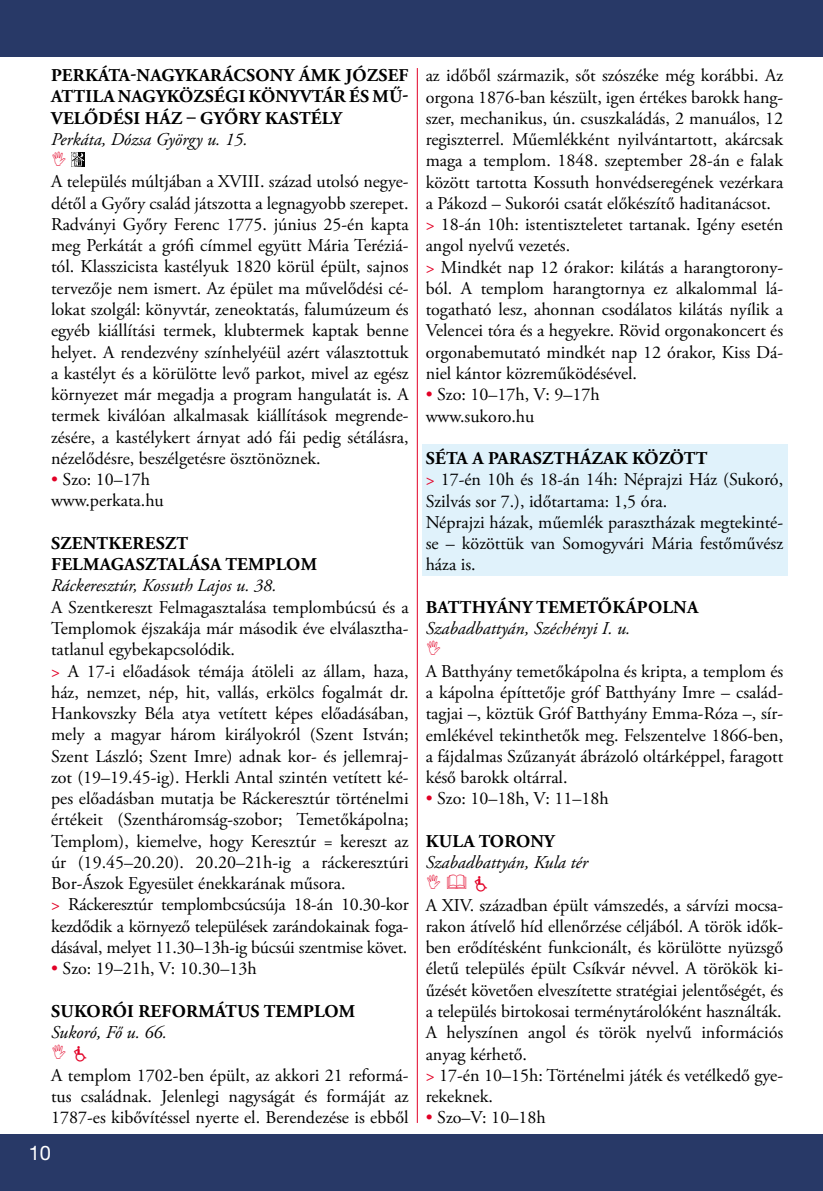
<style>
.page{position:relative;width:823px;height:1191px;background:#fff}
.page>*{position:absolute;margin:0;border:0;box-sizing:border-box;transform-origin:0 0}
.t1{font:20px "Helvetica Neue LT Pro";color:#fff}
.t2{font:18px/21.2px "Adobe Garamond Pro";color:#000}
.t3{font:700 18px/21.2px "Adobe Garamond Pro";letter-spacing:.015em;color:#000}
.t4{font:italic 18px "Adobe Garamond Pro";color:#000}
.s1{color:#e20026}
.s2{font-weight:700}
</style>
<div class="page">
<div style="left:0;top:0;width:822px;height:57px;background:#283967"></div>
<div style="left:0;top:1134px;width:822px;height:57px;background:#283967"></div>
<hr style="left:416px;top:68px;width:1px;height:1055px;background:#e20026">
<div style="left:422px;top:444px;width:365px;height:132px;background:#e0f2fb"></div>
<svg style="left:71px;top:152px;width:13px;height:14px"></svg>
<p class="t3" style="left:51px;top:65px;width:13px">PER</p>
<p class="t3" style="left:85px;top:65px;width:65px">KÁTA-NAGY</p>
<p class="t3" style="left:185px;top:65px;width:27px">KARÁ</p>
<p class="t3" style="left:233px;top:65px;width:176px">CSONY ÁMK JÓZSEF</p>
<p class="t3" style="left:51px;top:86px;width:80px">ATTILA NAGY</p>
<p class="t3" style="left:167px;top:86px;width:135px">KÖZSÉGI KÖNYVTÁR</p>
<p class="t3" style="left:349px;top:86px;width:61px">ÉS MŰ-</p>
<p class="t3" style="left:51px;top:108px;width:282px">VELŐDÉSI HÁZ – GYŐRY KASTÉLY</p>
<p class="t4" style="left:51px;top:128px;width:198px">Perkáta, Dózsa György u. 15.</p>
<p class="t2" style="left:51px;top:172px;width:359px;text-align:justify">A település múltjában a XVIII. század utolsó negye&shy;détől a Győry család játszotta a legnagyobb szerepet.<br>Radványi Győry Ferenc 1775. június 25-én kapta meg Perkátát a grófi címmel együtt Mária Teréziá&shy;tól. Klasszicista kastélyuk 1820 körül épült, sajnos tervezője nem ismert. Az épület ma művelődési cé&shy;lokat szolgál: könyvtár, zeneoktatás, falumúzeum és egyéb kiállítási termek, klubtermek kaptak benne helyet. A rendezvény színhelyéül azért választottuk a kastélyt és a körülötte levő parkot, mivel az egész környezet már megadja a program hangulatát is. A termek kiválóan alkalmasak kiállítások megrende&shy;zésére, a kastélykert árnyat adó fái pedig sétálásra, nézelődésre, beszélgetésre ösztönöznek.</p>
<p class="t2" style="left:51px;top:469px;width:114px"><span class="s1">•</span> Szo: 10–17h www.perkata.hu</p>
<p class="t3" style="left:51px;top:533px;width:83px">SZENTKERESZT<br>FELMAGASZTALÁSA</p>
<p class="t3" style="left:225px;top:554px;width:14px">TEM</p>
<p class="t3" style="left:265px;top:554px;width:52px">PLOM</p>
<p class="t4" style="left:51px;top:575px;width:227px">Ráckeresztúr, Kossuth Lajos u. 38.</p>
<p class="t2" style="left:51px;top:597px;width:359px">A Szentkereszt Felmagasztalása templombúcsú és a Templomok éjszakája már második éve elválasztha&shy;tatlanul egybekapcsolódik.<br><span class="s1">&gt;</span> A 17-i előadások témája átöleli az állam, haza, ház, nemzet, nép, hit, vallás, erkölcs fogalmát dr.<br>Hankovszky Béla atya vetített képes előadásában, mely a magyar három királyokról (Szent István; Szent László; Szent Imre) adnak kor- és jellemraj&shy;zot (19–19.45-ig). Herkli Antal szintén vetített ké&shy;pes előadásban mutatja be Ráckeresztúr történelmi értékeit (Szentháromság-szobor; Temetőkápolna; Templom), kiemelve, hogy Keresztúr = kereszt az úr (19.45–20.20). 20.20–21h-ig a ráckeresztúri Bor-Ászok Egyesület énekkarának műsora.<br><span class="s1">&gt;</span> Ráckeresztúr templombcsúcsúja 18-án 10.30-kor kezdődik a környező települések zarándokainak foga&shy;dásával, melyet 11.30–13h-ig búcsúi szentmise követ.</p>
<p class="t2" style="left:51px;top:958px;width:207px"><span class="s1">•</span> Szo: 19–21h, V: 10.30–13h</p>
<p class="t3" style="left:51px;top:1000px;width:149px">SUKORÓI REFORMÁT</p>
<p class="t3" style="left:237px;top:1000px;width:41px">US TEM</p>
<p class="t3" style="left:303px;top:1000px;width:52px">PLOM</p>
<p class="t4" style="left:51px;top:1021px;width:117px">Sukoró, Fő u. 66.</p>
<p class="t2" style="left:51px;top:1065px;width:359px;text-align:justify">A templom 1702-ben épült, az akkori 21 reformá&shy;tus családnak. Jelenlegi nagyságát és formáját az 1787-es kibővítéssel nyerte el. Berendezése is ebből</p>
<p class="t1" style="left:29px;top:1140px;width:24px">10</p>
<p class="t2" style="left:425px;top:66px;width:359px">az időből származik, sőt szószéke még korábbi. Az orgona 1876-ban készült, igen értékes barokk hang&shy;szer, mechanikus, ún. csuszkaládás, 2 manuálos, 12 regiszterrel. Műemlékként nyilvántartott, akárcsak maga a templom. 1848. szeptember 28-án e falak között tartotta Kossuth honvédseregének vezérkara a Pákozd – Sukorói csatát előkészítő haditanácsot. <span class="s1">&gt;</span> 18-án 10h: istentiszteletet tartanak. Igény esetén angol nyelvű vezetés.<br><span class="s1">&gt;</span> Mindkét nap 12 órakor: kilátás a harangtorony&shy;ból. A templom harangtornya ez alkalommal lá&shy;togatható lesz, ahonnan csodálatos kilátás nyílik a Velencei tóra és a hegyekre. Rövid orgonakoncert és orgonabemutató mindkét nap 12 órakor, Kiss Dá&shy;niel kántor közreműködésével.</p>
<p class="t2" style="left:425px;top:384px;width:175px"><span class="s1">•</span> Szo: 10–17h, V: 9–17h www.sukoro.hu</p>
<p class="t3" style="left:425px;top:448px;width:85px">SÉTA A PARASZTHÁZA</p>
<p class="t2" style="left:425px;top:448px;width:359px;text-indent:189px"><span class="s2">K KÖZÖTT<br></span><span class="s1">&gt;</span> 17-én 10h és 18-án 14h: Néprajzi Ház (Sukoró, Szilvás sor 7.), időtartama: 1,5 óra.<br>Néprajzi házak, műemlék parasztházak megtekinté&shy;se – közöttük van Somogyvári Mária festőművész háza is.</p>
<p class="t3" style="left:425px;top:597px;width:13px">BATTHYÁ</p>
<p class="t3" style="left:508px;top:597px;width:42px">NY TEMET</p>
<p class="t3" style="left:597px;top:597px;width:99px">ŐKÁPOLNA</p>
<p class="t4" style="left:425px;top:617px;width:206px">Szabadbattyán, Széchényi I. u.</p>
<p class="t2" style="left:425px;top:661px;width:359px;text-align:justify">A Batthyány temetőkápolna és kripta, a templom és a kápolna építtetője gróf Batthyány Imre – család&shy;tagjai –, köztük Gróf Batthyány Emma-Róza –, sír&shy;emlékével tekinthetők meg. Felszentelve 1866-ben, a fájdalmas Szűzanyát ábrázoló oltárképpel, faragott késő barokk oltárral.</p>
<p class="t2" style="left:425px;top:788px;width:184px"><span class="s1">•</span> Szo: 10–18h, V: 11–18h</p>
<p class="t3" style="left:425px;top:831px;width:128px">KULA TORONY</p>
<p class="t4" style="left:425px;top:851px;width:164px">Szabadbattyán, Kula tér</p>
<p class="t2" style="left:425px;top:895px;width:359px">A XIV. században épült vámszedés, a sárvízi mocsa&shy;rakon átívelő híd ellenőrzése céljából. A török idők&shy;ben erődítésként funkcionált, és körülötte nyüzsgő életű település épült Csíkvár névvel. A törökök ki&shy;űzését követően elveszítette stratégiai jelentőségét, és a település birtokosai terménytárolóként használták.<br>A helyszínen angol és török nyelvű információs anyag kérhető.<br><span class="s1">&gt;</span> 17-én 10–15h: Történelmi játék és vetélkedő gye&shy;rekeknek.</p>
<p class="t2" style="left:425px;top:1107px;width:121px"><span class="s1">•</span> Szo–V: 10–18h</p>
</div>
